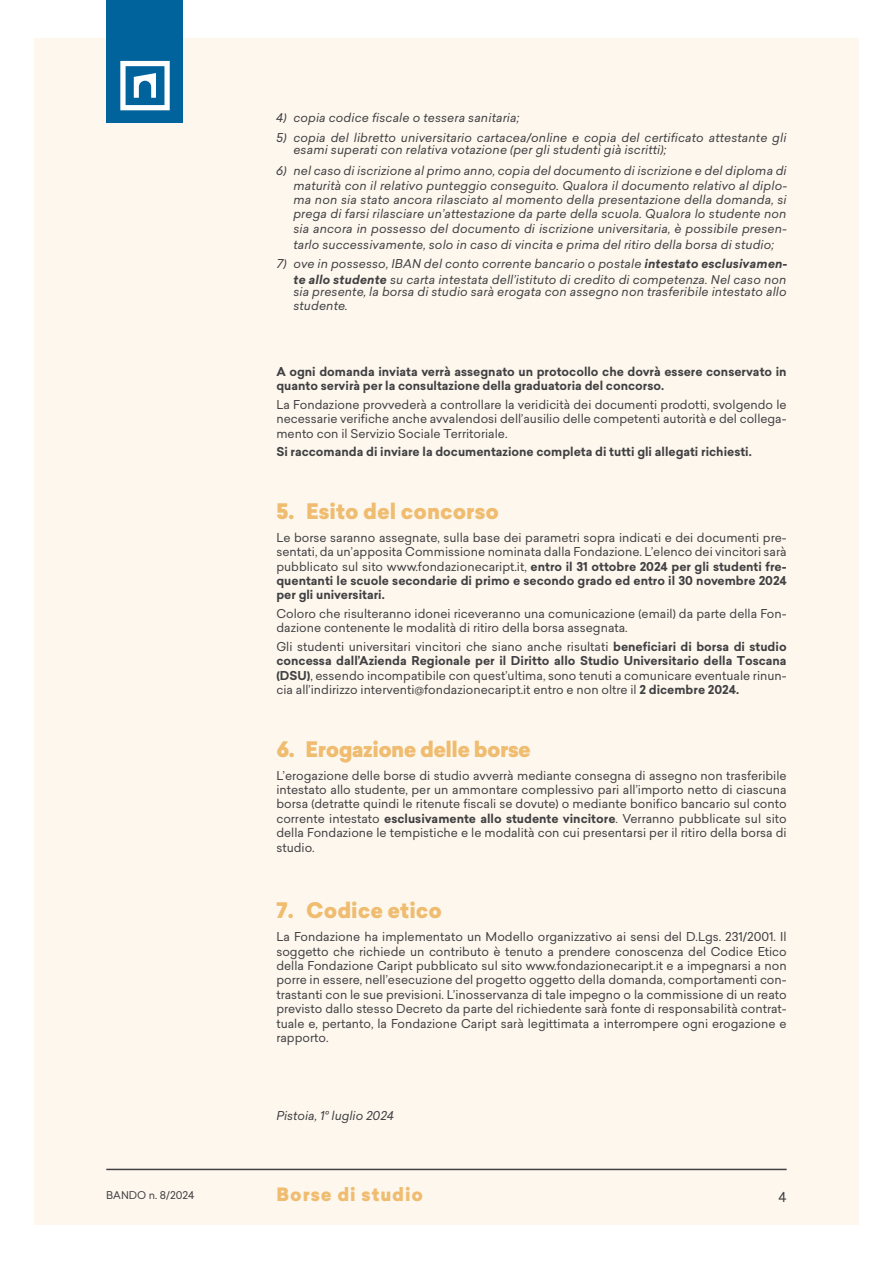
<style>
.page{position:relative;width:893px;height:1263px;background:#fff}
.page>*{position:absolute;margin:0;border:0;box-sizing:border-box;transform-origin:0 0}
.t1{font:900 21px "Sailec";color:#efbc70}
.t2{font:900 21px "Sailec";letter-spacing:-.025em;color:#efbc70}
.t3{font:900 18px "Sailec";letter-spacing:.05em;color:#efbc70}
.t4{font:13.5px "Sailec";color:#414042}
.t5{font:12px/14.4px "Sailec";color:#414042;text-align:justify}
.t6{font:italic 12px/14.4px "Sailec";letter-spacing:.01em;color:#414042}
.t7{font:700 12px/14.4px "Sailec";color:#414042}
.t8{font:10.5px "Sailec";color:#414042}
.s1{font-weight:700}
</style>
<div class="page">
<div style="left:34px;top:38px;width:825px;height:1187px;background:#fdf7ee"></div>
<hr style="left:106px;top:1169px;width:681px;height:1px;background:#414042">
<div style="left:106px;top:0;width:77px;height:123px;background:#00639c"></div>
<svg style="left:120px;top:61px;width:50px;height:49px"></svg>
<p class="t6" style="left:276px;top:110px;width:245px">4) copia codice fiscale o tessera sanitaria;</p>
<p class="t6" style="left:293px;top:132px;width:495px;line-height:12px;text-indent:-17px">5) copia del libretto universitario cartacea/online e copia del certificato attestante gli esami superati con relativa votazione (per gli studenti già iscritti);</p>
<p class="t6" style="left:293px;top:163px;width:495px;text-align:justify;text-indent:-17px">6) nel caso di iscrizione al primo anno, copia del documento di iscrizione e del diploma di maturità con il relativo punteggio conseguito. Qualora il documento relativo al diplo&shy;ma non sia stato ancora rilasciato al momento della presentazione della domanda, si prega di farsi rilasciare un’attestazione da parte della scuola. Qualora lo studente non sia ancora in possesso del documento di iscrizione universitaria, è possibile presen-</p>
<p class="t6" style="left:293px;top:237px;width:482px">tarlo successivamente, solo in caso di vincita e prima del ritiro della borsa di studio;</p>
<p class="t6" style="left:277px;top:255px;width:512px;line-height:16.2px;text-align:right">7) ove in possesso, IBAN del conto corrente bancario o postale <span class="s1">intestato esclusivamen&shy;te allo studente</span> su carta intestata dell’istituto di credito di competenza. Nel caso non</p>
<p class="t6" style="left:293px;top:285px;width:495px">sia presente, la borsa di studio sarà erogata con assegno non trasferibile intestato allo studente.</p>
<p class="t7" style="left:276px;top:365px;width:512px">A ogni domanda inviata verrà assegnato un protocollo che dovrà essere conservato in quanto servirà per la consultazione della graduatoria del concorso.</p>
<p class="t5" style="left:276px;top:397px;width:512px">La Fondazione provvederà a controllare la veridicità dei documenti prodotti, svolgendo le necessarie verifiche anche avvalendosi dell’ausilio delle competenti autorità e del collega&shy;mento con il Servizio Sociale Territoriale.</p>
<p class="t7" style="left:276px;top:445px;width:477px">Si raccomanda di inviare la documentazione completa di tutti gli allegati richiesti.</p>
<h1 class="t1" style="left:276px;top:496px;width:224px">5. Esito del concorso</h1>
<p class="t5" style="left:276px;top:530px;width:512px">Le borse saranno assegnate, sulla base dei parametri sopra indicati e dei documenti pre&shy;sentati, da un’apposita Commissione nominata dalla Fondazione. L’elenco dei vincitori sarà pubblicato sul sito www.fondazionecaript.it, <span class="s1">entro il 31 ottobre 2024 per gli studenti fre&shy;quentanti le scuole secondarie di primo e secondo grado ed entro il 30 novembre 2024 per gli universitari.</span></p>
<p class="t5" style="left:276px;top:606px;width:512px">Coloro che risulteranno idonei riceveranno una comunicazione (email) da parte della Fon&shy;dazione contenente le modalità di ritiro della borsa assegnata.</p>
<p class="t5" style="left:276px;top:639px;width:512px">Gli studenti universitari vincitori che siano anche risultati <span class="s1">beneficiari di borsa di studio concessa dall’Azienda Regionale per il Diritto allo Studio Universitario della Toscana (DSU)</span>, essendo incompatibile con quest’ultima, sono tenuti a comunicare eventuale rinun&shy;cia all’indirizzo interventi@fondazionecaript.it entro e non oltre il <span class="s1">2 dicembre 2024.</span></p>
<h1 class="t2" style="left:276px;top:734px;width:256px">6. Erogazione delle borse</h1>
<p class="t5" style="left:276px;top:768px;width:512px">L’erogazione delle borse di studio avverrà mediante consegna di assegno non trasferibile intestato allo studente, per un ammontare complessivo pari all’importo netto di ciascuna borsa (detratte quindi le ritenute fiscali se dovute) o mediante bonifico bancario sul conto corrente intestato <span class="s1">esclusivamente allo studente vincitore</span>. Verranno pubblicate sul sito della Fondazione le tempistiche e le modalità con cui presentarsi per il ritiro della borsa di studio.</p>
<h1 class="t1" style="left:276px;top:895px;width:167px">7. Codice etico</h1>
<p class="t5" style="left:276px;top:929px;width:512px">La Fondazione ha implementato un Modello organizzativo ai sensi del D.Lgs. 231/2001. Il soggetto che richiede un contributo è tenuto a prendere conoscenza del Codice Etico della Fondazione Caript pubblicato sul sito www.fondazionecaript.it e a impegnarsi a non porre in essere, nell’esecuzione del progetto oggetto della domanda, comportamenti con&shy;trastanti con le sue previsioni. L’inosservanza di tale impegno o la commissione di un reato previsto dallo stesso Decreto da parte del richiedente sarà fonte di responsabilità contrat&shy;tuale e, pertanto, la Fondazione Caript sarà legittimata a interrompere ogni erogazione e rapporto.</p>
<p class="t6" style="left:276px;top:1108px;width:119px">Pistoia, 1° luglio 2024</p>
<p class="t8" style="left:106px;top:1188px;width:90px">BANDO n. 8/2024</p>
<h2 class="t3" style="left:276px;top:1182px;width:148px">Borse di studio</h2>
<p class="t4" style="left:779px;top:1188px;width:10px">4</p>
</div>
